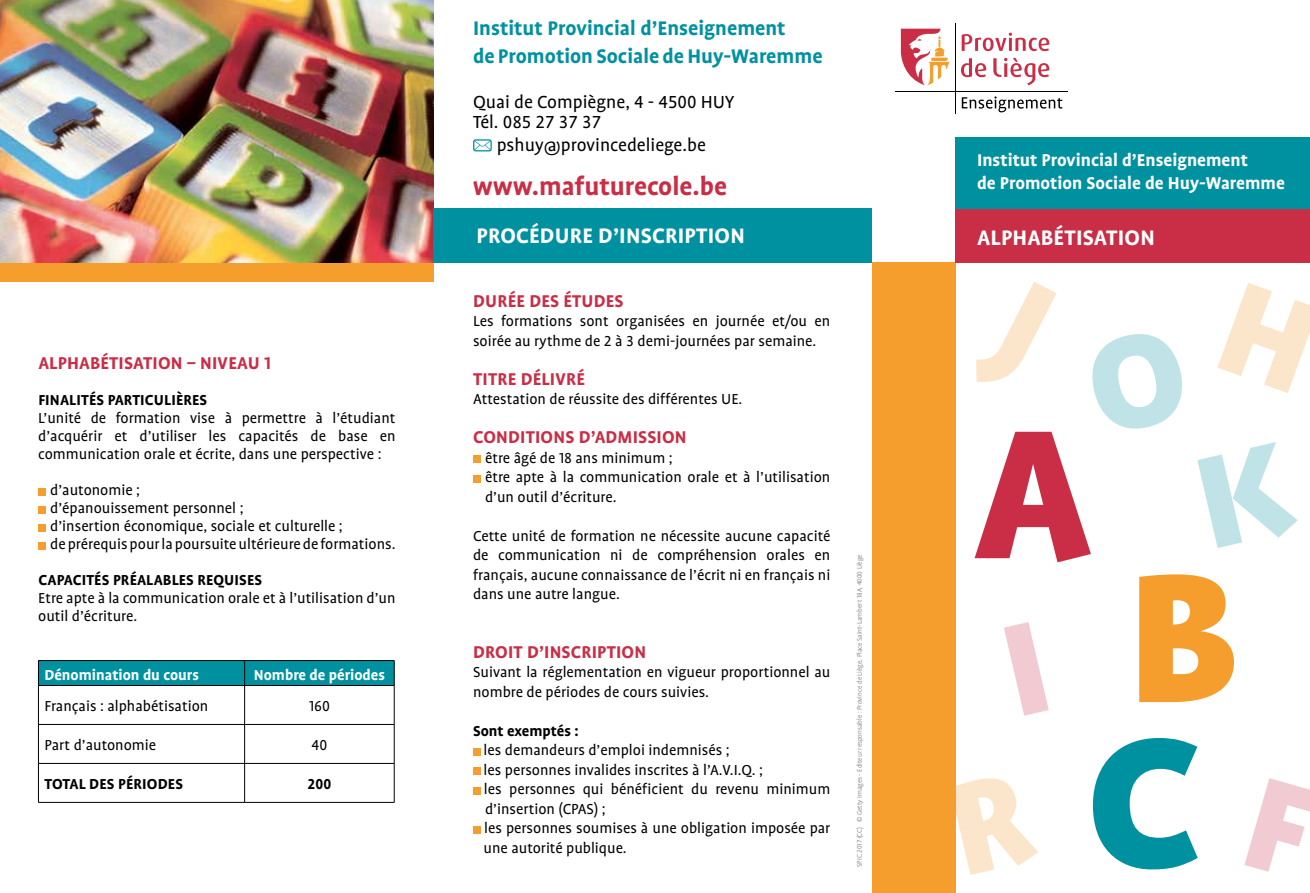
<style>
.page{position:relative;width:1310px;height:893px;background:#fff}
.page>*{position:absolute;margin:0;border:0;box-sizing:border-box;transform-origin:0 0}
.t1{font:900 210px "Profile OT";color:#c92e46}
.t2{font:900 210px "Profile OT";color:#f59d2d}
.t3{font:900 210px "Profile OT";color:#0091a1}
.t4{font:700 28.5px "Profile OT";color:#c92e46}
.t5{font:700 24px "Profile OT";letter-spacing:.01em;color:#fff}
.t6{font:700 22.5px/27.3px "Profile OT";color:#0091a1}
.t7{font:19.95px/20px "Profile OT";color:#000}
.t8{font:700 19.5px "Profile OT";letter-spacing:.01em;color:#c92e46}
.t9{font:700 19.5px/22.5px "Profile OT";color:#fff}
.t10{font:16.5px/19.5px "Profile OT";color:#000}
.t11{font:700 16.5px "Profile OT";letter-spacing:.01em;color:#000}
.t12{font:700 16.5px "Profile OT";color:#fff}
.t13{font:300 7.5px "Profile OT";color:#787b80}
</style>
<div class="page">
<svg style="left:901px;top:29px;width:48px;height:56px"></svg>
<svg style="left:961px;top:58px;width:88px;height:27px"></svg>
<svg style="left:961px;top:33px;width:88px;height:18px"></svg>
<svg style="left:962px;top:96px;width:100px;height:16px"></svg>
<hr style="left:955px;top:23px;width:1px;height:91px;background:#000">
<hr style="left:895px;top:91px;width:173px;height:1px;background:#000">
<svg style="left:38px;top:660px;width:357px;height:25px;background:#008a99"></svg>
<hr style="left:38px;top:685px;width:207px;height:1px;background:#000">
<hr style="left:38px;top:686px;width:1px;height:38px;background:#000">
<hr style="left:245px;top:685px;width:149px;height:1px;background:#000">
<hr style="left:244px;top:686px;width:1px;height:38px;background:#000">
<hr style="left:394px;top:686px;width:1px;height:38px;background:#000">
<hr style="left:245px;top:724px;width:149px;height:1px;background:#000">
<hr style="left:394px;top:725px;width:1px;height:38px;background:#000">
<hr style="left:38px;top:764px;width:1px;height:38px;background:#000">
<hr style="left:245px;top:763px;width:149px;height:1px;background:#000">
<hr style="left:244px;top:764px;width:1px;height:38px;background:#000">
<hr style="left:394px;top:764px;width:1px;height:38px;background:#000">
<hr style="left:38px;top:802px;width:207px;height:1px;background:#000">
<hr style="left:245px;top:802px;width:149px;height:1px;background:#000">
<hr style="left:38px;top:724px;width:207px;height:1px;background:#000">
<hr style="left:38px;top:725px;width:1px;height:38px;background:#000">
<hr style="left:244px;top:725px;width:1px;height:38px;background:#000">
<hr style="left:38px;top:763px;width:207px;height:1px;background:#000">
<img style="left:0;top:0;width:434px;height:263px">
<div style="left:872px;top:263px;width:84px;height:630px;background:#f59d2d"></div>
<div style="left:956px;top:208px;width:354px;height:55px;background:#c92e46"></div>
<div style="left:956px;top:137px;width:354px;height:71px;background:#0091a1"></div>
<div style="left:434px;top:208px;width:438px;height:55px;background:#0091a1"></div>
<div style="left:0;top:263px;width:433px;height:19px;background:#f59d2d"></div>
<div style="left:473px;top:456px;width:7px;height:7px;background:#f59d2d"></div>
<div style="left:473px;top:475px;width:7px;height:7px;background:#f59d2d"></div>
<div style="left:473px;top:748px;width:7px;height:7px;background:#f59d2d"></div>
<div style="left:473px;top:768px;width:7px;height:7px;background:#f59d2d"></div>
<div style="left:473px;top:787px;width:7px;height:7px;background:#f59d2d"></div>
<div style="left:473px;top:826px;width:7px;height:7px;background:#f59d2d"></div>
<svg style="left:473px;top:139px;width:19px;height:12px"></svg>
<div style="left:38px;top:488px;width:7px;height:7px;background:#f59d2d"></div>
<div style="left:38px;top:506px;width:7px;height:7px;background:#f59d2d"></div>
<div style="left:38px;top:524px;width:7px;height:7px;background:#f59d2d"></div>
<div style="left:38px;top:542px;width:7px;height:7px;background:#f59d2d"></div>
<p class="t8" style="left:38px;top:352px;width:235px">ALPHABÉTISATION – NIVEAU 1</p>
<p class="t11" style="left:38px;top:391px;width:170px">FINALITÉS PARTICULIÈRES</p>
<p class="t10" style="left:38px;top:410px;width:359px;line-height:18px;text-align:justify">L’unité de formation vise à permettre à l’étudiant d’acquérir et d’utiliser les capacités de base en communication orale et écrite, dans une perspective :</p>
<p class="t10" style="left:50px;top:482px;width:347px;line-height:18px">d’autonomie ;<br>d’épanouissement personnel ;<br>d’insertion économique, sociale et culturelle ;<br>de prérequis pour la poursuite ultérieure de formations.</p>
<p class="t11" style="left:38px;top:571px;width:225px">CAPACITÉS PRÉALABLES REQUISES</p>
<p class="t10" style="left:38px;top:590px;width:359px;line-height:18px">Etre apte à la communication orale et à l’utilisation d’un outil d’écriture.</p>
<p class="t12" style="left:44px;top:665px;width:156px">Dénomination du cours</p>
<p class="t12" style="left:254px;top:665px;width:133px">Nombre de périodes</p>
<p class="t10" style="left:44px;top:697px;width:165px">Français : alphabétisation</p>
<p class="t10" style="left:309px;top:697px;width:23px">160</p>
<p class="t10" style="left:44px;top:736px;width:113px">Part d’autonomie</p>
<p class="t10" style="left:311px;top:736px;width:17px">40</p>
<p class="t11" style="left:45px;top:775px;width:140px">TOTAL DES PÉRIODES</p>
<p class="t11" style="left:308px;top:775px;width:25px">200</p>
<h3 class="t6" style="left:473px;top:15px;width:351px">Institut Provincial d’Enseignement<br>de Promotion Sociale de Huy-Waremme</h3>
<p class="t7" style="left:473px;top:92px;width:263px">Quai de Compiègne, 4 - 4500 HUY<br>Tél. 085 27 37 37</p>
<p class="t7" style="left:497px;top:136px;width:211px">pshuy@provincedeliege.be</p>
<h2 class="t4" style="left:473px;top:170px;width:255px">www.mafuturecole.be</h2>
<h3 class="t5" style="left:476px;top:222px;width:270px">PROCÉDURE D’INSCRIPTION</h3>
<p class="t8" style="left:473px;top:290px;width:152px">DURÉE DES ÉTUDES</p>
<p class="t10" style="left:473px;top:312px;width:359px">Les formations sont organisées en journée et/ou en soirée au rythme de 2 à 3 demi-journées par semaine.</p>
<p class="t8" style="left:473px;top:368px;width:113px">TITRE DÉLIVRÉ</p>
<p class="t10" style="left:473px;top:390px;width:271px">Attestation de réussite des différentes UE.</p>
<p class="t8" style="left:473px;top:426px;width:215px">CONDITIONS D’ADMISSION</p>
<p class="t10" style="left:485px;top:448px;width:347px">être âgé de 18 ans minimum ;<br>être apte à la communication orale et à l’utilisation d’un outil d’écriture.</p>
<p class="t10" style="left:473px;top:526px;width:359px;text-align:justify">Cette unité de formation ne nécessite aucune capacité de communication ni de compréhension orales en français, aucune connaissance de l’écrit ni en français ni dans une autre langue.</p>
<p class="t8" style="left:473px;top:641px;width:174px">DROIT D’INSCRIPTION</p>
<p class="t10" style="left:473px;top:663px;width:359px">Suivant la réglementation en vigueur proportionnel au nombre de périodes de cours suivies.</p>
<p class="t11" style="left:473px;top:721px;width:107px">Sont exemptés :</p>
<p class="t10" style="left:483px;top:741px;width:348px">les demandeurs d’emploi indemnisés ;<br>les personnes invalides inscrites à l’A.V.I.Q. ;<br>les personnes qui bénéficient du revenu minimum d’insertion (CPAS) ;<br>les personnes soumises à une obligation imposée par une autorité publique.</p>
<p class="t13" style="left:855px;top:867px;width:314px;rotate:-90deg">SPIC 2017 (CC) © Getty Images - Editeur responsable : Province de Liège, Place Saint-Lambert 18A, 4000 Liège</p>
<p class="t9" style="left:977px;top:149px;width:309px">Institut Provincial d’Enseignement<br>de Promotion Sociale de Huy-Waremme</p>
<h3 class="t5" style="left:977px;top:224px;width:179px">ALPHABÉTISATION</h3>
<h1 class="t1" style="left:973px;top:376px;width:119px">A</h1>
<h1 class="t2" style="left:1126px;top:520px;width:113px">B</h1>
<h1 class="t3" style="left:1086px;top:685px;width:115px">C</h1>
</div>
